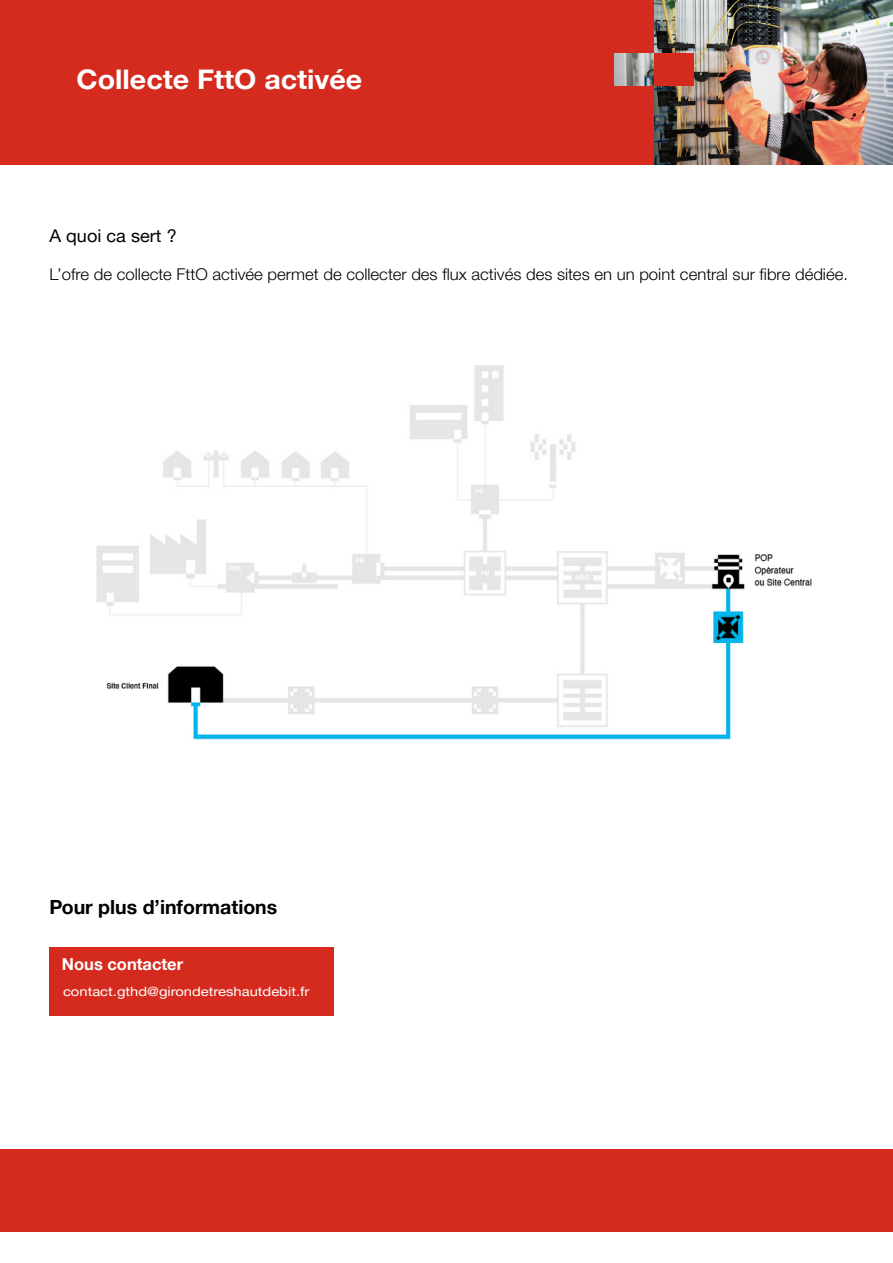
<style>
.page{position:relative;width:893px;height:1263px;background:#fff}
.page>*{position:absolute;margin:0;border:0;box-sizing:border-box;transform-origin:0 0}
.t1{font:700 27px "Helvetica Neue";color:#fff;scale:1.06 1}
.t2{font:700 19.5px "Helvetica Neue";color:#000}
.t3{font:17.55px "Helvetica Neue";color:#000;scale:1.04 1}
.t4{font:700 16.5px "Helvetica Neue";color:#fff}
.t5{font:300 16.2px "Helvetica Neue";color:#000;scale:1.04 1}
.t6{font:12.75px "Helvetica Neue";color:#fff;scale:1.16 1}
</style>
<div class="page">
<div style="left:0;top:0;width:614px;height:164px;background:#d52b1e"></div>
<img style="left:614px;top:0;width:279px;height:164px">
<img style="left:96px;top:365px;width:716px;height:375px">
<div style="left:654px;top:53px;width:40px;height:33px;background:#d52b1e"></div>
<div style="left:614px;top:0;width:40px;height:53px;background:#d52b1e"></div>
<div style="left:614px;top:86px;width:40px;height:78px;background:#d52b1e"></div>
<div style="left:49px;top:947px;width:285px;height:69px;background:#d52b1e"></div>
<div style="left:0;top:1150px;width:893px;height:82px;background:#d52b1e"></div>
<h1 class="t1" style="left:77px;top:63px;width:271px">Collecte FttO activée</h1>
<p class="t3" style="left:49px;top:224px;width:124px">A quoi ca sert ?</p>
<p class="t5" style="left:49px;top:265px;width:769px">L’ofre de collecte FttO activée permet de collecter des flux activés des sites en un point central sur fibre dédiée.</p>
<p class="t2" style="left:49px;top:895px;width:229px">Pour plus d’informations</p>
<p class="t4" style="left:62px;top:954px;width:123px">Nous contacter</p>
<p class="t6" style="left:63px;top:984px;width:214px">contact.gthd@girondetreshautdebit.fr</p>
</div>
